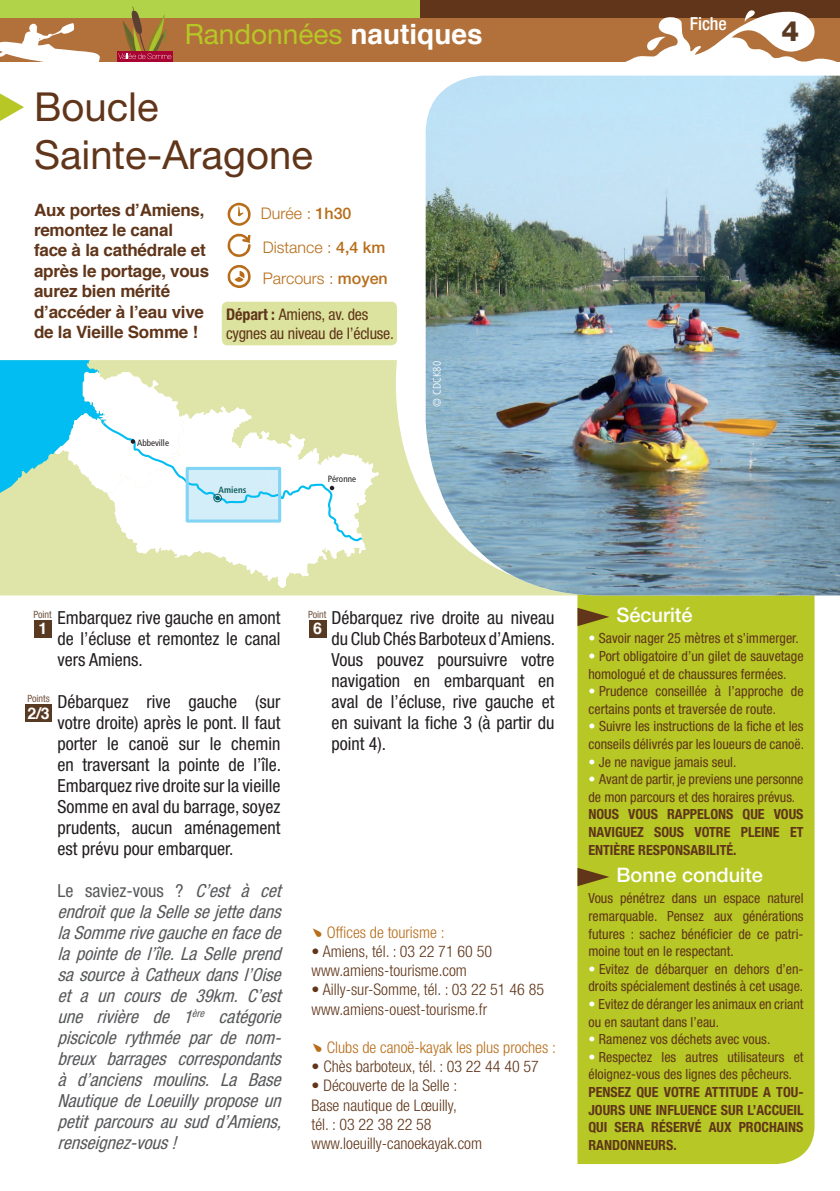
<style>
.page{position:relative;width:840px;height:1191px;background:#fff}
.page>*{position:absolute;margin:0;border:0;box-sizing:border-box;transform-origin:0 0}
.t1{font:40px/48px "Helvetica Neue";color:#603519}
.t2{font:28px "Helvetica Neue";color:#b6c726}
.t3{font:800 28px "Helvetica Neue";color:#583a22}
.t4{font:500 20px "Helvetica Neue";color:#fff}
.t5{font:condensed 18px/21px "Helvetica Neue";color:#231f20;text-align:justify}
.t6{font:italic condensed 18px/21px "Helvetica Neue";color:#57585a;text-align:justify}
.t7{font:500 condensed 18px "Helvetica Neue";color:#fff}
.t8{font:700 17px/20.4px "Helvetica";letter-spacing:-.015em;color:#603519}
.t9{font:300 condensed 16px/19.2px "Helvetica Neue";color:#603519}
.t10{font:300 condensed 16px "Helvetica Neue";color:#b76d1a}
.t11{font:condensed 16px/19px "Helvetica Neue";letter-spacing:-.015em;color:#603519}
.t12{font:300 16px/33.8px "Helvetica Neue";color:#b76d1a}
.t13{font:700 16px "Helvetica";color:#fff}
.t14{font:condensed 14px/17.6px "Helvetica Neue";color:#603519}
.t15{font:700 condensed 14px/17.6px "Helvetica Neue";color:#603519;text-align:justify}
.t16{font:300 condensed 11px "Frutiger";color:#fff}
.t17{font:condensed 10px "Helvetica Neue";color:#71543f}
.t18{font:condensed 9px "Frutiger";color:#231f20}
.t19{font:700 condensed 9px "Frutiger";color:#135e5d}
.s1{font-family:"Helvetica";font-weight:700;color:#fff}
.s2{font-weight:500}
.s3{font-weight:700}
.s4{font-style:normal}
.s5{color:#fff}
</style>
<div class="page">
<div style="left:0;top:0;width:839px;height:61px;background:#b2713a"></div>
<svg style="left:0;top:360px;width:425px;height:235px;fill:#dfe5a8"></svg>
<svg style="left:108px;top:556px;width:233px;height:31px;fill:#dfe5a8"></svg>
<svg style="left:0;top:360px;width:379px;height:196px"></svg>
<div style="left:213px;top:494px;width:9px;height:8px;border:1px solid #135e5d;border-radius:50%"></div>
<div style="left:185px;top:467px;width:96px;height:55px;border:3px solid #81d4f3"></div>
<div style="left:577px;top:595px;width:237px;height:569px;background:#b6c726"></div>
<div style="left:0;top:0;width:420px;height:17px;background:#b1d349"></div>
<div style="left:420px;top:0;width:419px;height:17px;background:#603519"></div>
<svg style="left:227px;top:203px;width:23px;height:23px"></svg>
<svg style="left:227px;top:234px;width:23px;height:23px"></svg>
<svg style="left:0;top:93px;width:24px;height:28px"></svg>
<svg style="left:608px;top:10px;width:231px;height:52px"></svg>
<div style="left:34px;top:620px;width:18px;height:17px;background:#583a22"></div>
<div style="left:308px;top:620px;width:18px;height:17px;background:#583a22"></div>
<div style="left:25px;top:704px;width:27px;height:17px;background:#583a22"></div>
<svg style="left:577px;top:608px;width:32px;height:18px"></svg>
<svg style="left:577px;top:868px;width:32px;height:18px"></svg>
<div style="left:222px;top:302px;width:175px;height:43px;background:#dce39e;border-radius:6px"></div>
<img style="left:425px;top:76px;width:414px;height:519px">
<svg style="left:0;top:23px;width:100px;height:39px"></svg>
<div style="left:117px;top:51px;width:55px;height:10px;background:#a80331"></div>
<svg style="left:118px;top:7px;width:53px;height:53px"></svg>
<svg style="left:227px;top:265px;width:23px;height:23px"></svg>
<h2 class="t2" style="left:184px;top:17px;width:299px">Randonnées <span class="s1">nautiques</span></h2>
<h1 class="t1" style="left:34px;top:82px;width:280px">Boucle<br>Sainte-Aragone</h1>
<p class="t8" style="left:34px;top:199px;width:176px">Aux portes d’Amiens, remontez le canal face à la cathédrale et après le portage, vous aurez bien mérité d’accéder à l’eau vive de la Vieille Somme !</p>
<p class="t12" style="left:261px;top:196px;width:126px">Durée : <span class="s2">1h30<br></span>Distance : <span class="s2">4,4 km</span></p>
<p class="t12" style="left:263px;top:261px;width:126px">Parcours : <span class="s2">moyen</span></p>
<p class="t11" style="left:226px;top:304px;width:169px"><span class="s3">Départ :</span> Amiens, av. des cygnes au niveau de l’écluse.</p>
<p class="t18" style="left:137px;top:438px;width:33px">Abbeville</p>
<p class="t19" style="left:218px;top:484px;width:29px">Amiens</p>
<p class="t18" style="left:328px;top:474px;width:30px">Péronne</p>
<p class="t16" style="left:430px;top:406px;width:47px;rotate:-90deg">© CDCK80</p>
<p class="t7" style="left:689px;top:13px;width:39px">Fiche</p>
<h2 class="t3" style="left:781px;top:15px;width:19px">4</h2>
<p class="t17" style="left:33px;top:608px;width:20px">Point</p>
<p class="t5" style="left:57px;top:607px;width:224px">Embarquez rive gauche en amont de l’écluse et remontez le canal vers Amiens.</p>
<p class="t5" style="left:57px;top:691px;width:225px">Débarquez rive gauche (sur votre droite) après le pont. Il faut porter le canoë sur le chemin en traversant la pointe de l’île.<br>Embarquez rive droite sur la vieille Somme en aval du barrage, soyez prudents, aucun aménagement est prévu pour embarquer.</p>
<p class="t6" style="left:57px;top:880px;width:230px"><span class="s4">Le saviez-vous ?</span> C’est à cet endroitquelaSellesejettedans laSommerivegaucheenfacede la pointe de l’île.La Selle prend sasourceàCatheuxdansl’Oise et a un cours de 39km. C’est une rivière de 1<sup>ère</sup> catégorie piscicole rythmée par de nom&shy;breux barrages correspondants à d’anciens moulins. La Base Nautique de Loeuilly propose un petit parcours au sud d’Amiens, renseignez-vous!</p>
<p class="t13" style="left:38px;top:615px;width:10px">1</p>
<p class="t17" style="left:27px;top:693px;width:24px">Points</p>
<p class="t13" style="left:27px;top:700px;width:24px">2/3</p>
<p class="t5" style="left:331px;top:607px;width:225px">Débarquez rive droite au niveau du Club Chés Barboteux d’Amiens.<br>Vous pouvez poursuivre votre navigation en embarquant en aval de l’écluse, rive gauche et en suivant la fiche 3 (à partir du point 4).</p>
<p class="t17" style="left:308px;top:608px;width:20px">Point</p>
<p class="t13" style="left:313px;top:615px;width:10px">6</p>
<p class="t10" style="left:327px;top:923px;width:119px">Offices de tourisme :</p>
<p class="t9" style="left:311px;top:941px;width:182px">• Amiens, tél. : 03 22 71 60 50 www.amiens-tourisme.com</p>
<p class="t9" style="left:311px;top:980px;width:234px">• Ailly-sur-Somme, tél. : 03 22 51 46 85 www.amiens-ouest-tourisme.fr</p>
<p class="t10" style="left:327px;top:1038px;width:230px">Clubs de canoë-kayak les plus proches :</p>
<p class="t9" style="left:311px;top:1056px;width:229px">• Chès barboteux, tél. : 03 22 44 40 57</p>
<p class="t9" style="left:311px;top:1076px;width:172px">• Découverte de la Selle :<br>Base nautique de Lœuilly,<br>tél. : 03 22 38 22 58 www.loeuilly-canoekayak.com</p>
<h3 class="t4" style="left:616px;top:603px;width:78px">Sécurité</h3>
<p class="t14" style="left:588px;top:629px;width:212px"><span class="s5">•</span> Savoir nager 25 mètres et s’immerger.</p>
<p class="t14" style="left:588px;top:647px;width:216px"><span class="s5">•</span> Port obligatoire d’un gilet de sauvetage homologué et de chaussures fermées.</p>
<p class="t14" style="left:588px;top:682px;width:216px"><span class="s5">•</span> Prudence conseillée à l’approche de certains ponts et traversée de route.</p>
<p class="t14" style="left:588px;top:717px;width:217px"><span class="s5">•</span> Suivre les instructions de la fiche et les conseils délivrés par les loueurs de canoë.</p>
<p class="t14" style="left:588px;top:752px;width:149px"><span class="s5">•</span> Je ne navigue jamais seul.</p>
<p class="t14" style="left:588px;top:770px;width:216px"><span class="s5">•</span> Avant de partir, je previens une personne de mon parcours et des horaires prévus.</p>
<p class="t15" style="left:588px;top:805px;width:216px">NOUS VOUS RAPPELONS QUE VOUS NAVIGUEZ SOUS VOTRE PLEINE ET ENTIÈRE RESPONSABILITÉ.</p>
<h3 class="t4" style="left:616px;top:863px;width:148px">Bonne conduite</h3>
<p class="t14" style="left:588px;top:889px;width:216px;text-align:justify">Vous pénétrez dans un espace naturel remarquable. Pensez aux générations futures : sachez bénéficier de ce patri&shy;moine tout en le respectant.</p>
<p class="t14" style="left:588px;top:960px;width:216px"><span class="s5">•</span> Evitez de débarquer en dehors d’en&shy;droits spécialement destinés à cet usage.</p>
<p class="t14" style="left:588px;top:995px;width:216px"><span class="s5">•</span> Evitez de déranger les animaux en criant ou en sautant dans l’eau.</p>
<p class="t14" style="left:588px;top:1030px;width:183px"><span class="s5">•</span> Ramenez vos déchets avec vous.</p>
<p class="t14" style="left:588px;top:1048px;width:216px"><span class="s5">•</span> Respectez les autres utilisateurs et éloignez-vous des lignes des pêcheurs.</p>
<p class="t15" style="left:588px;top:1083px;width:216px">PENSEZ QUE VOTRE ATTITUDE A TOU-JOURS UNE INFLUENCE SUR L’ACCUEIL QUI SERA RÉSERVÉ AUX PROCHAINS RANDONNEURS.</p>
</div>
